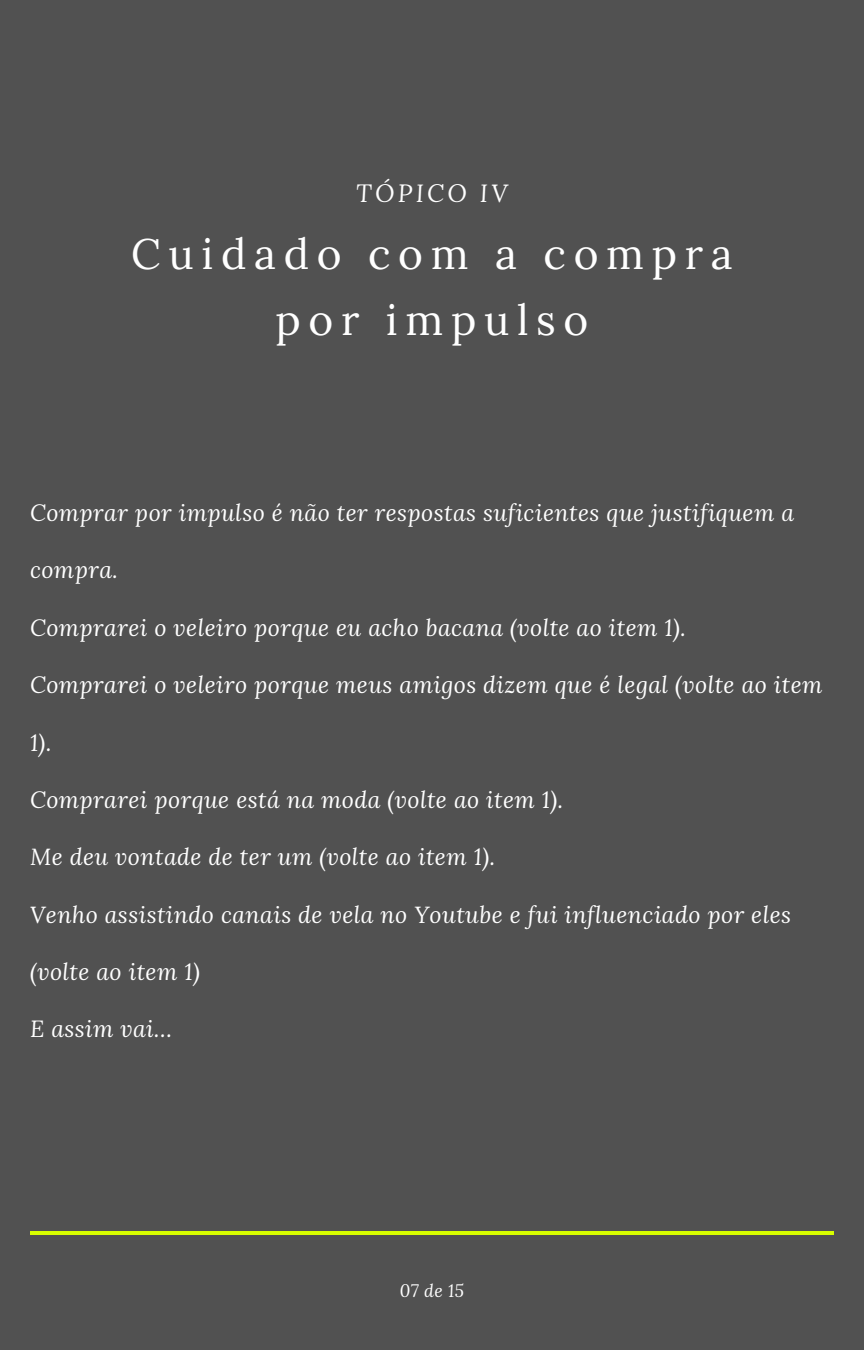
<style>
.page{position:relative;width:864px;height:1350px;background:#515151}
.page>*{position:absolute;margin:0;border:0;box-sizing:border-box;transform-origin:0 0}
.t1{font:42.52px/66.6px "Lora";letter-spacing:.18em;color:#fff;text-align:center}
.t2{font:italic 24.75px "Lora";letter-spacing:.13em;color:#fff}
.t3{font:italic 23.18px "Lora";letter-spacing:.02em;color:#fff}
.t4{font:italic 17.78px "Lora";color:#fff}
</style>
<div class="page">
<hr style="left:30px;top:1231px;width:803px;height:4px;background:#d8ff00">
<h3 class="t2" style="left:356px;top:177px;width:153px">TÓPICO IV</h3>
<h1 class="t1" style="left:131px;top:220px;width:603px">Cuidado com a compra por impulso</h1>
<h2 class="t3" style="left:30px;top:497px;width:766px">Comprar por impulso é não ter respostas suficientes que justifiquem a</h2>
<h2 class="t3" style="left:30px;top:555px;width:89px">compra.</h2>
<h2 class="t3" style="left:30px;top:612px;width:657px">Comprarei o veleiro porque eu acho bacana (volte ao item 1).</h2>
<h2 class="t3" style="left:30px;top:669px;width:794px">Comprarei o veleiro porque meus amigos dizem que é legal (volte ao item</h2>
<h2 class="t3" style="left:30px;top:727px;width:23px">1).</h2>
<h2 class="t3" style="left:30px;top:784px;width:535px">Comprarei porque está na moda (volte ao item 1).</h2>
<h2 class="t3" style="left:30px;top:841px;width:467px">Me deu vontade de ter um (volte ao item 1).</h2>
<h2 class="t3" style="left:30px;top:899px;width:763px">Venho assistindo canais de vela no Youtube e fui influenciado por eles</h2>
<h2 class="t3" style="left:30px;top:956px;width:171px">(volte ao item 1)</h2>
<h2 class="t3" style="left:30px;top:1014px;width:144px">E assim vai…</h2>
<p class="t4" style="left:400px;top:1279px;width:66px">07 de 15</p>
</div>
